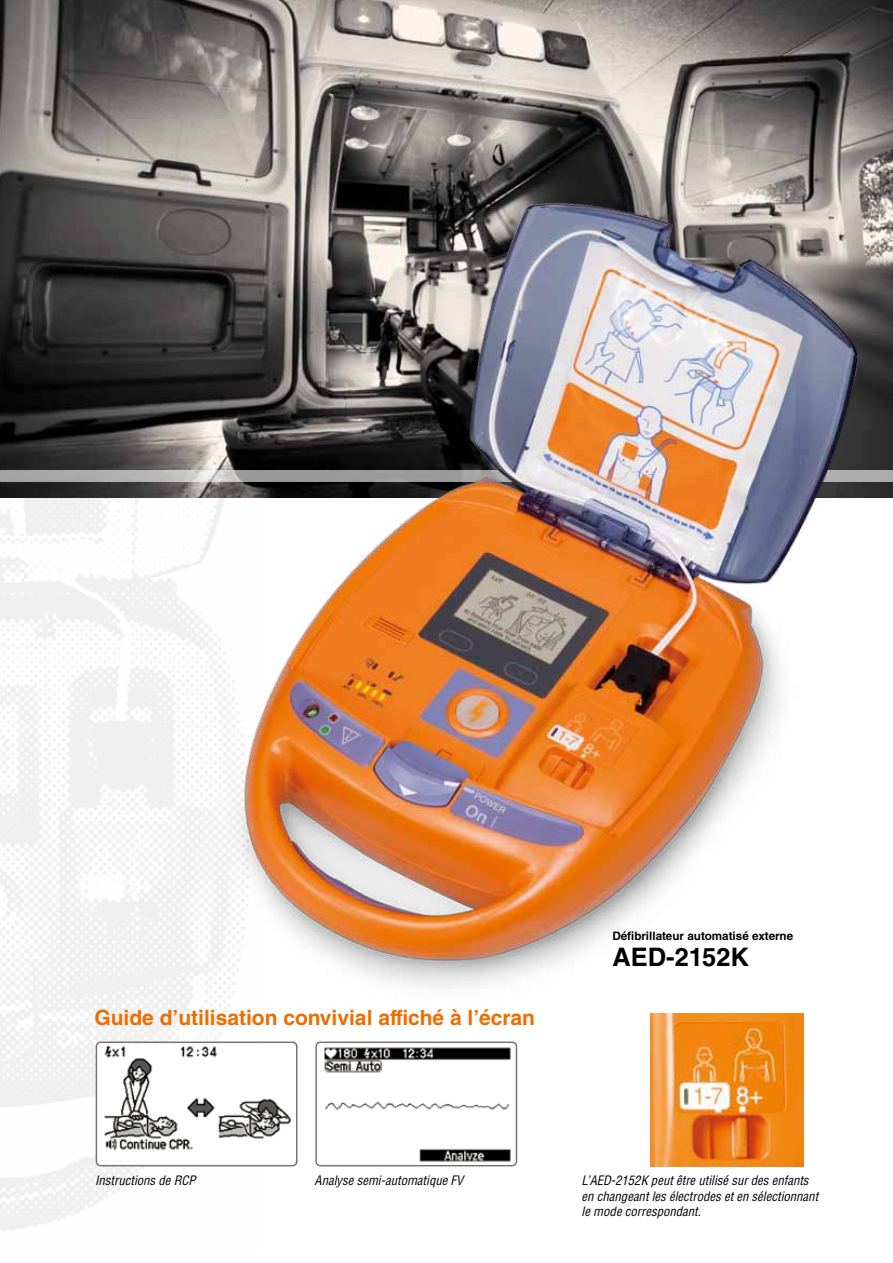
<style>
.page{position:relative;width:893px;height:1263px;background:#fff}
.page>*{position:absolute;margin:0;border:0;box-sizing:border-box;transform-origin:0 0}
.t1{font:700 25.5px "Helvetica LT Std";color:#000}
.t2{font:700 21px "Helvetica LT Std";color:#ed6d00}
.t3{font:italic condensed 12.75px/15.9px "Helvetica LT Std";color:#000}
.t4{font:700 11.7px "Helvetica LT Std";color:#000}
</style>
<div class="page">
<div style="left:0;top:497px;width:259px;height:734px;background:#f6f6f6"></div>
<img style="left:0;top:0;width:893px;height:497px">
<img style="left:651px;top:1013px;width:153px;height:153px">
<svg style="left:0;top:470px;width:169px;height:11px;background:#acacac"></svg>
<img style="left:169px;top:166px;width:724px;height:842px">
<img style="left:99px;top:1044px;width:193px;height:119px">
<img style="left:323px;top:1047px;width:188px;height:115px">
<div style="left:315px;top:1041px;width:202px;height:125px;border:2px solid #797274;border-radius:4px"></div>
<div style="left:96px;top:1041px;width:202px;height:125px;border:2px solid #797274;border-radius:4px"></div>
<h2 class="t2" style="left:94px;top:1004px;width:442px">Guide d’utilisation convivial affiché à l’écran</h2>
<p class="t4" style="left:612px;top:928px;width:182px">Défibrillateur automatisé externe</p>
<h1 class="t1" style="left:612px;top:941px;width:138px">AED-2152K</h1>
<p class="t3" style="left:95px;top:1172px;width:102px">Instructions de RCP</p>
<p class="t3" style="left:315px;top:1172px;width:150px">Analyse semi-automatique FV</p>
<p class="t3" style="left:582px;top:1172px;width:238px">L’AED-2152K peut être utilisé sur des enfants en changeant les électrodes et en sélectionnant le mode correspondant.</p>
</div>
